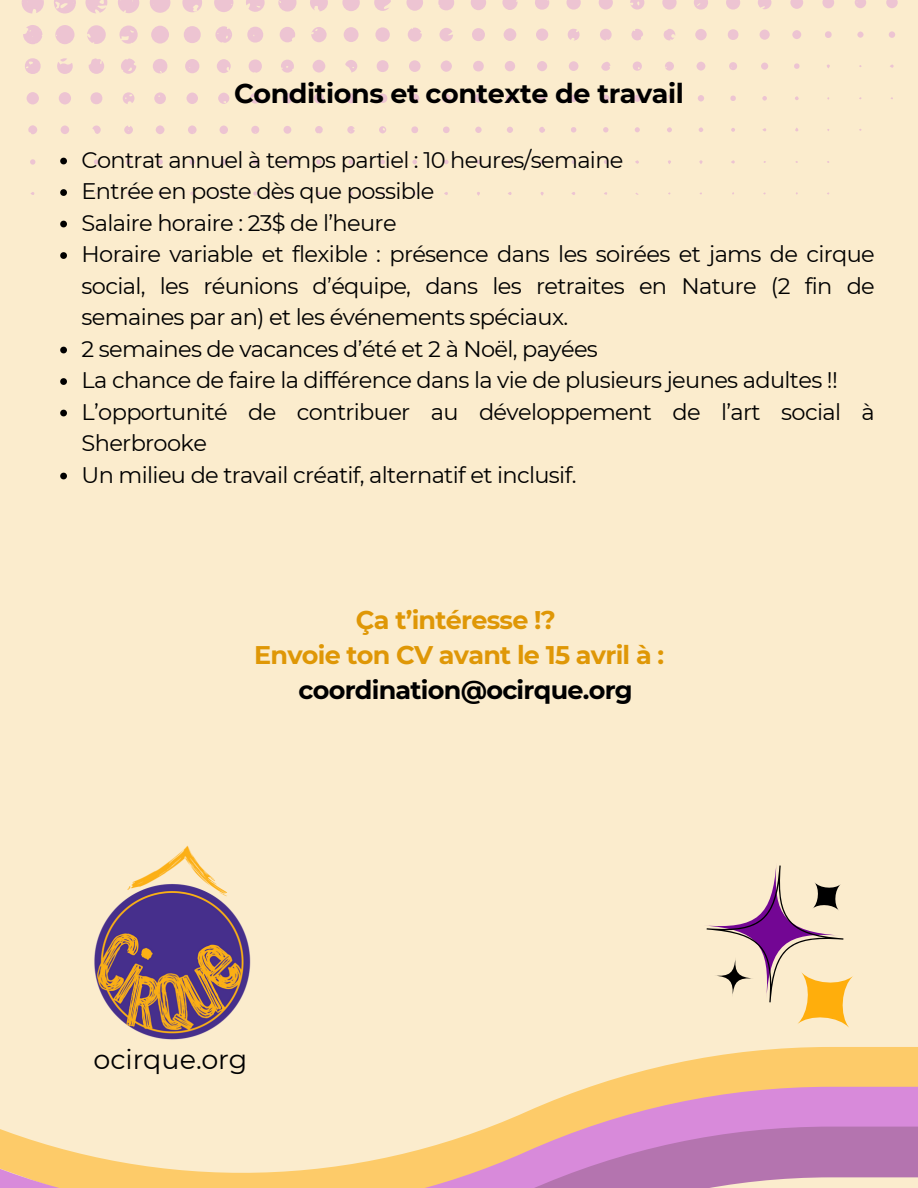
<style>
.page{position:relative;width:918px;height:1188px;background:#fbeccd}
.page>*{position:absolute;margin:0;border:0;box-sizing:border-box;transform-origin:0 0}
.t1{font:700 27px "Montserrat";letter-spacing:-.015em;color:#000}
.t2{font:27px "Montserrat";color:#000}
.t3{font:700 25.5px/34.8px "Montserrat";letter-spacing:-.03em;color:#df9706;text-align:center}
.t4{font:700 25.5px "Montserrat";letter-spacing:-.03em;color:#000}
.t5{font:22.5px/31.5px "Montserrat";letter-spacing:-.03em;color:#000;text-align:justify}
</style>
<div class="page">
<svg style="left:797px;top:971px;width:57px;height:58px"></svg>
<svg style="left:706px;top:865px;width:142px;height:142px"></svg>
<svg style="left:21px;top:0;width:877px;height:195px"></svg>
<img style="left:94px;top:845px;width:157px;height:195px">
<svg style="left:60px;top:158px;width:7px;height:6px"></svg>
<svg style="left:60px;top:189px;width:7px;height:7px"></svg>
<svg style="left:60px;top:221px;width:7px;height:6px"></svg>
<svg style="left:60px;top:252px;width:7px;height:7px"></svg>
<svg style="left:60px;top:347px;width:7px;height:6px"></svg>
<svg style="left:60px;top:378px;width:7px;height:7px"></svg>
<svg style="left:60px;top:410px;width:7px;height:6px"></svg>
<svg style="left:60px;top:473px;width:7px;height:6px"></svg>
<svg style="left:590px;top:1047px;width:328px;height:40px;fill:#fdcb69"></svg>
<svg style="left:490px;top:1087px;width:428px;height:40px;background:#e7a8b6"></svg>
<svg style="left:0;top:1127px;width:918px;height:61px"></svg>
<p class="t1" style="left:234px;top:76px;width:451px">Conditions et contexte de travail</p>
<h1 class="t5" style="left:82px;top:144px;width:543px">Contrat annuel à temps partiel : 10 heures/semaine</h1>
<p class="t5" style="left:82px;top:175px;width:354px">Entrée en poste dès que possible</p>
<p class="t5" style="left:82px;top:207px;width:316px">Salaire horaire : 23$ de l’heure</p>
<p class="t5" style="left:82px;top:238px;width:795px">Horaire variable et flexible : présence dans les soirées et jams de cirque social, les réunions d’équipe, dans les retraites en Nature (2 fin de semaines par an) et les événements spéciaux.</p>
<p class="t5" style="left:82px;top:333px;width:518px">2 semaines de vacances d’été et 2 à Noël, payées</p>
<p class="t5" style="left:82px;top:364px;width:758px">La chance de faire la différence dans la vie de plusieurs jeunes adultes !!</p>
<p class="t5" style="left:82px;top:396px;width:795px">L’opportunité de contribuer au développement de l’art social à<br>Sherbrooke</p>
<p class="t5" style="left:82px;top:459px;width:496px">Un milieu de travail créatif, alternatif et inclusif.</p>
<p class="t3" style="left:254px;top:602px;width:412px">Ça t’intéresse !?<br>Envoie ton CV avant le 15 avril à :</p>
<h1 class="t4" style="left:298px;top:674px;width:336px">coordination@ocirque.org</h1>
<p class="t2" style="left:93px;top:1043px;width:155px">ocirque.org</p>
</div>
